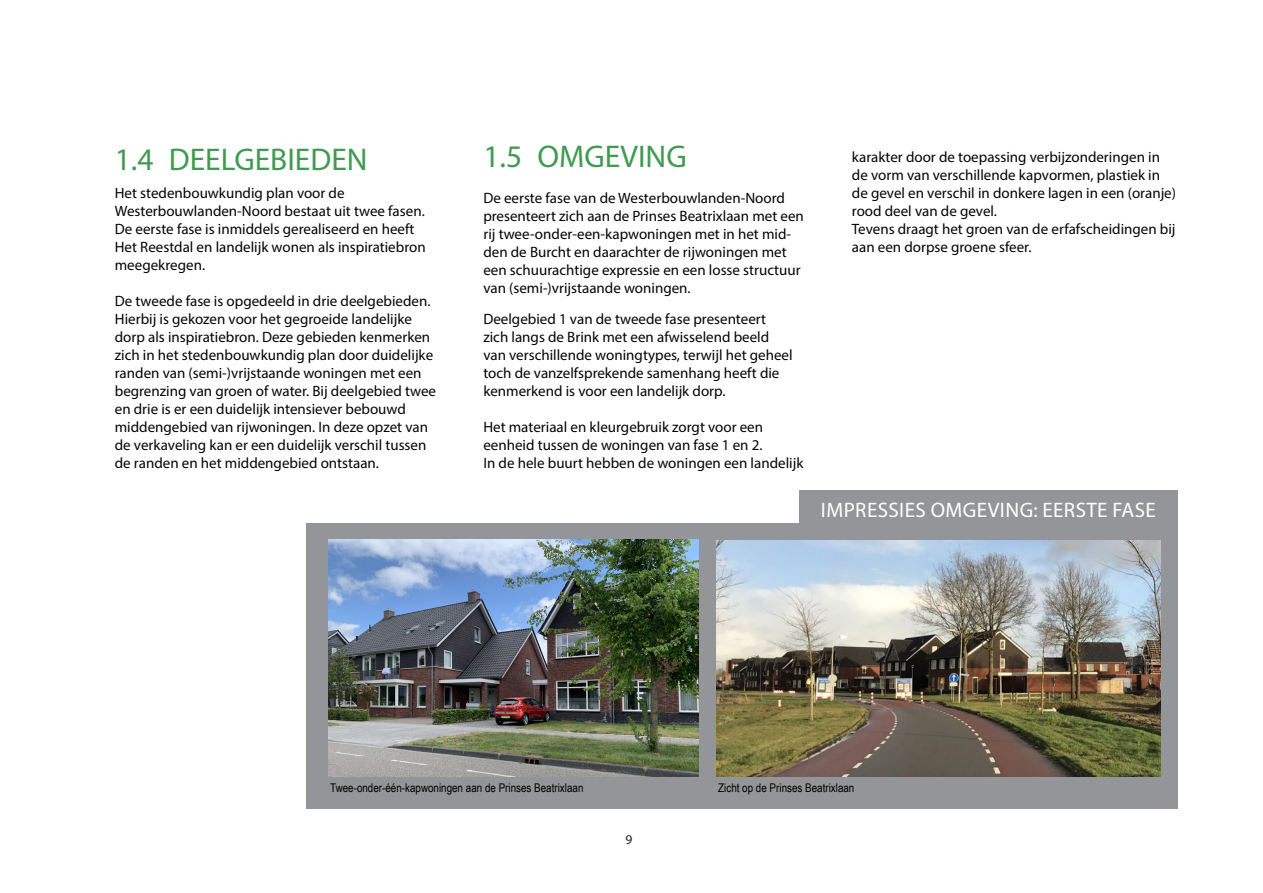
<style>
.page{position:relative;width:1263px;height:893px;background:#fff}
.page>*{position:absolute;margin:0;border:0;box-sizing:border-box;transform-origin:0 0}
.tITELS_hOOFDSTUKKEN{font:31.5px "Myriad Pro";color:#419a51}
.tEKST_sUBKOP{font:21px "Myriad Pro";letter-spacing:.02em;color:#fff}
.nORMAAL_tEKST{font:15px/18px "Myriad Pro";color:#040503}
.tITELS_hOOFDSTUKKEN-2{font:15px/18px "Myriad Pro";color:#040503}
.t1{font:13.5px "Myriad Pro";color:#231f20}
.t2{font:12px "Arial Narrow";color:#000}
</style>
<div class="page">
<div style="left:307px;top:523px;width:871px;height:285px;background:#939598"></div>
<div style="left:799px;top:490px;width:379px;height:267px;background:#939598"></div>
<img style="left:328px;top:539px;width:371px;height:237px">
<img style="left:717px;top:540px;width:444px;height:237px">
<p class="tITELS_hOOFDSTUKKEN" style="left:115px;top:140px;width:254px">1.4 DEELGEBIEDEN</p>
<p class="nORMAAL_tEKST" style="left:115px;top:184px;width:312px">Het stedenbouwkundig plan voor de Westerbouwlanden-Noord bestaat uit twee fasen.<br>De eerste fase is inmiddels gerealiseerd en heeft Het Reestdal en landelijk wonen als inspiratiebron meegekregen.</p>
<p class="nORMAAL_tEKST" style="left:115px;top:292px;width:323px">De tweede fase is opgedeeld in drie deelgebieden.<br>Hierbij is gekozen voor het gegroeide landelijke dorp als inspiratiebron. Deze gebieden kenmerken zich in het stedenbouwkundig plan door duidelijke randen van (semi-)vrijstaande woningen met een begrenzing van groen of water. Bij deelgebied twee en drie is er een duidelijk intensiever bebouwd middengebied van rijwoningen. In deze opzet van de verkaveling kan er een duidelijk verschil tussen de randen en het middengebied ontstaan.</p>
<p class="tITELS_hOOFDSTUKKEN" style="left:483px;top:137px;width:205px">1.5 OMGEVING</p>
<p class="tITELS_hOOFDSTUKKEN-2" style="left:483px;top:189px;width:322px">De eerste fase van de Westerbouwlanden-Noord presenteert zich aan de Prinses Beatrixlaan met een rij twee-onder-een-kapwoningen met in het mid&shy;den de Burcht en daarachter de rijwoningen met een schuurachtige expressie en een losse structuur van (semi-)vrijstaande woningen.</p>
<p class="nORMAAL_tEKST" style="left:483px;top:310px;width:311px">Deelgebied 1 van de tweede fase presenteert zich langs de Brink met een afwisselend beeld van verschillende woningtypes, terwijl het geheel toch de vanzelfsprekende samenhang heeft die kenmerkend is voor een landelijk dorp.</p>
<p class="nORMAAL_tEKST" style="left:483px;top:418px;width:281px">Het materiaal en kleurgebruik zorgt voor een eenheid tussen de woningen van fase 1 en 2.</p>
<p class="nORMAAL_tEKST" style="left:483px;top:454px;width:322px">In de hele buurt hebben de woningen een landelijk</p>
<p class="nORMAAL_tEKST" style="left:852px;top:148px;width:326px">karakter door de toepassing verbijzonderingen in de vorm van verschillende kapvormen, plastiek in de gevel en verschil in donkere lagen in een (oranje) rood deel van de gevel.</p>
<p class="nORMAAL_tEKST" style="left:852px;top:220px;width:325px">Tevens draagt het groen van de erfafscheidingen bij aan een dorpse groene sfeer.</p>
<p class="tEKST_sUBKOP" style="left:821px;top:497px;width:336px">IMPRESSIES OMGEVING: EERSTE FASE</p>
<p class="t2" style="left:330px;top:779px;width:255px">Twee-onder-één-kapwoningen aan de Prinses Beatrixlaan</p>
<p class="t2" style="left:718px;top:779px;width:138px">Zicht op de Prinses Beatrixlaan</p>
<p class="t1" style="left:625px;top:831px;width:8px">9</p>
</div>
